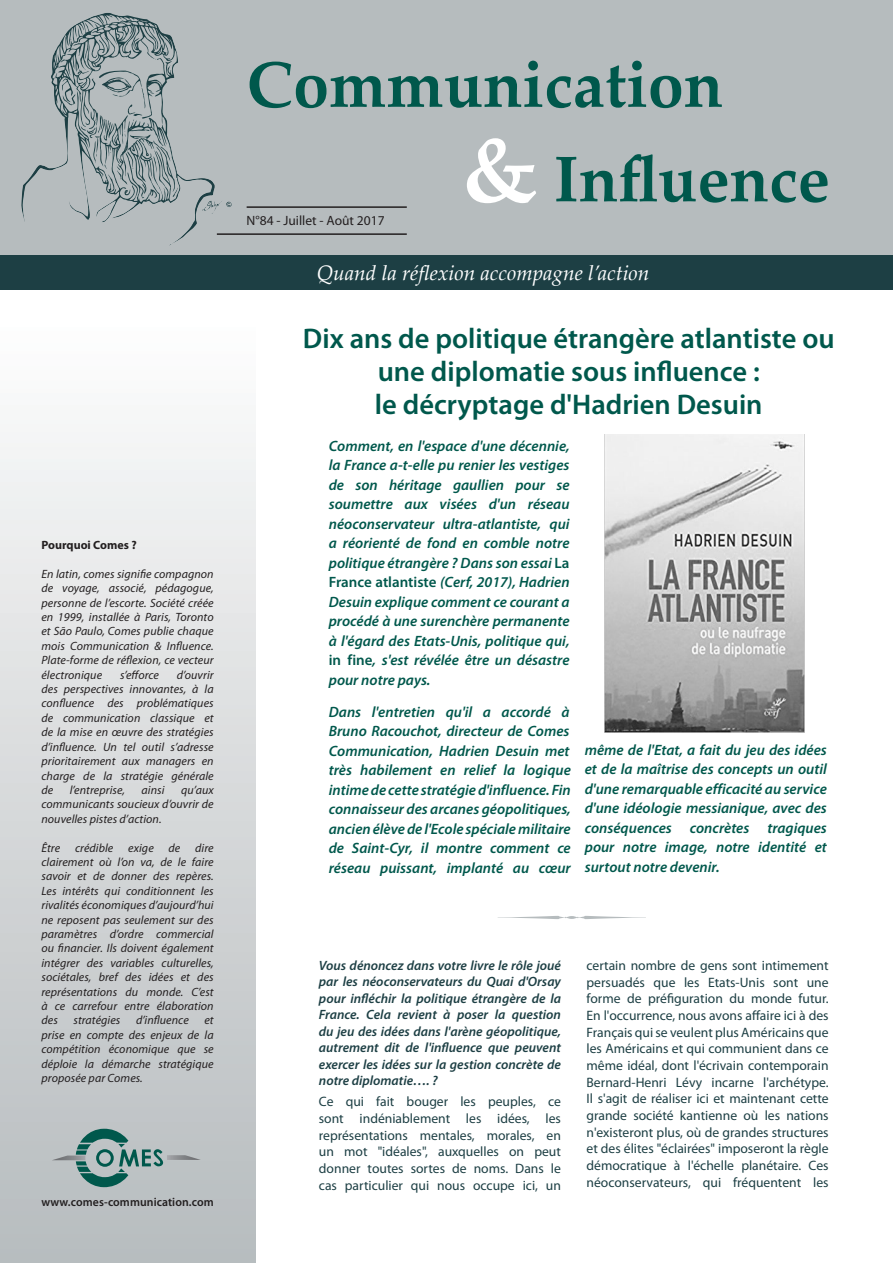
<style>
.page{position:relative;width:893px;height:1263px;background:#fff}
.page>*{position:absolute;margin:0;border:0;box-sizing:border-box;transform-origin:0 0}
.t1{font:700 64.5px "Palatino Linotype";color:#00584c}
.Titre_article_P1_cop{font:600 28.5px/33px "Myriad Pro";color:#00584c;text-align:center}
.t2{font:italic 21px "Palatino Linotype";color:#fff}
.Style__-chapô_p_1{font:italic 600 15px/19.5px "Myriad Pro";color:#00584c;text-align:justify}
.Style_de_paragraphe{font:13.65px/16.6px "Myriad Pro";color:#1d3f44;text-align:justify}
.Style_de_paragraphe-2{font:italic 600 13.5px/16.5px "Myriad Pro";color:#1d3f44;text-align:justify}
.Traits{font:13.5px "Myriad Pro";color:#231f20}
.t3{font:italic 12px/14.4px "Myriad Pro";letter-spacing:.005em;color:#231f20;text-align:justify}
.t4{font:600 12px "Myriad Pro";letter-spacing:.005em;color:#231f20}
.t5{font:700 12px "Myriad Pro";color:#231f20}
.s1{font-size:90px;color:#fff}
.s2{font-style:normal}
</style>
<div class="page">
<div style="left:0;top:0;width:893px;height:255px;background:#b6bcbe"></div>
<div style="left:0;top:255px;width:893px;height:34px;background:#1d3f44"></div>
<svg style="left:21px;top:13px;width:192px;height:233px"></svg>
<div style="left:0;top:293px;width:255px;height:970px;background:linear-gradient(to bottom,#fff,#b5babd)"></div>
<svg style="left:52px;top:1129px;width:149px;height:58px;background:#99adad"></svg>
<hr style="left:247px;top:206px;width:160px;height:2px;background:#231f20">
<hr style="left:217px;top:233px;width:190px;height:2px;background:#231f20">
<svg style="left:498px;top:916px;width:148px;height:3px"></svg>
<img style="left:604px;top:434px;width:201px;height:299px">
<p class="t5" style="left:41px;top:537px;width:97px">Pourquoi Comes ?</p>
<p class="t3" style="left:41px;top:566px;width:174px">En latin, comes signifie compagnon de voyage, associé, pédagogue, personne de l’escorte. Société créée en 1999, installée à Paris, Toronto et São Paulo, Comes publie chaque mois Communication &amp; Influence.<br>Plate-forme de réflexion, ce vecteur électronique</p>
<p class="t3" style="left:120px;top:667px;width:41px">s’efforce</p>
<p class="t3" style="left:41px;top:667px;width:174px;text-indent:135px">d’ouvrir des perspectives innovantes, à la confluence des problématiques de communication classique et de la mise en œuvre des stratégies d’influence. Un tel outil s’adresse prioritairement aux managers en charge de la stratégie générale de</p>
<p class="t3" style="left:70px;top:782px;width:57px">l’entreprise,</p>
<p class="t3" style="left:142px;top:782px;width:24px">ainsi</p>
<p class="t3" style="left:41px;top:782px;width:174px;text-indent:140px">qu’aux communicants soucieux d’ouvrir de nouvelles pistes d’action.</p>
<p class="t3" style="left:41px;top:840px;width:174px">Être crédible exige de dire clairement où l’on va, de le faire savoir et de donner des repères.<br>Les intérêts qui conditionnent les rivalités économiques d’aujourd’hui ne reposent pas seulement sur des paramètres d’ordre commercial ou financier. Ils doivent également intégrer des variables culturelles, sociétales, bref des idées et des représentations du monde. C’est à ce carrefour entre élaboration des</p>
<p class="t3" style="left:73px;top:1013px;width:48px">stratégies</p>
<p class="t3" style="left:136px;top:1013px;width:54px">d’influence</p>
<p class="t3" style="left:41px;top:1013px;width:174px;text-indent:163px">et prise en compte des enjeux de la compétition économique que se déploie la démarche stratégique proposée par Comes.</p>
<p class="t4" style="left:41px;top:1194px;width:174px">www.comes-communication.com</p>
<p class="t1" style="left:247px;top:39px;width:478px">Communication</p>
<p class="t1" style="left:463px;top:134px;width:369px"><span class="s1">&amp;</span> Influence</p>
<p class="Traits" style="left:247px;top:212px;width:139px">N°84 - Juillet - Août 2017</p>
<p class="t2" style="left:317px;top:258px;width:334px">Quand la réflexion accompagne l’action</p>
<p class="Titre_article_P1_cop" style="left:303px;top:321px;width:533px">Dix ans de politique étrangère atlantiste ou une diplomatie sous influence :</p>
<p class="Titre_article_P1_cop" style="left:375px;top:387px;width:389px">le décryptage d'Hadrien Desuin</p>
<p class="Style__-chapô_p_1" style="left:329px;top:435px;width:242px">Comment, en l'espace d'une décennie, la France a-t-elle pu renier les vestiges de son héritage gaullien pour se soumettre aux visées d'un réseau néoconservateur ultra-atlantiste, qui a réorienté de fond en comble notre politique étrangère ? Dans son essai <span class="s2">La France atlantiste</span> (Cerf, 2017), Hadrien Desuin explique comment ce courant a procédé à une surenchère permanente à l'égard des Etats-Unis, politique qui, <span class="s2">in fine</span>, s'est révélée être un désastre pour notre pays.</p>
<p class="Style__-chapô_p_1" style="left:329px;top:702px;width:244px">Dans l'entretien qu'il a accordé à Bruno Racouchot, directeur de Comes Communication, Hadrien Desuin met très habilement en relief la logique intime de cette stratégie d'influence. Fin connaisseur des arcanes géopolitiques, ancien élève de l'Ecole spéciale militaire de Saint-Cyr, il montre comment ce réseau puissant, implanté au cœur</p>
<p class="Style__-chapô_p_1" style="left:585px;top:739px;width:244px">même de l'Etat, a fait du jeu des idées et de la maîtrise des concepts un outil d'une remarquable efficacité au service d'une idéologie messianique, avec des conséquences concrètes tragiques pour notre image, notre identité et surtout notre devenir.</p>
<p class="Style_de_paragraphe-2" style="left:319px;top:957px;width:244px">Vous dénoncez dans votre livre le rôle joué par les néoconservateurs du Quai d'Orsay pour infléchir la politique étrangère de la France. Cela revient à poser la question du jeu des idées dans l'arène géopolitique, autrement dit de l'influence que peuvent exercer les idées sur la gestion concrète de notre diplomatie…. ?</p>
<p class="Style_de_paragraphe" style="left:319px;top:1093px;width:244px">Ce qui fait bouger les peuples, ce sont indéniablement les idées, les représentations mentales, morales, en un mot "idéales", auxquelles on peut donner toutes sortes de noms. Dans le cas particulier qui nous occupe ici, un</p>
<p class="Style_de_paragraphe" style="left:586px;top:957px;width:244px">certain nombre de gens sont intimement persuadés que les Etats-Unis sont une forme de préfiguration du monde futur.<br>En l'occurrence, nous avons affaire ici à des Français qui se veulent plus Américains que les Américains et qui communient dans ce même idéal, dont l'écrivain contemporain Bernard-Henri Lévy incarne l'archétype.<br>Il s'agit de réaliser ici et maintenant cette grande société kantienne où les nations n'existeront plus, où de grandes structures et des élites "éclairées" imposeront la règle démocratique à l'échelle planétaire. Ces néoconservateurs, qui fréquentent les</p>
</div>
